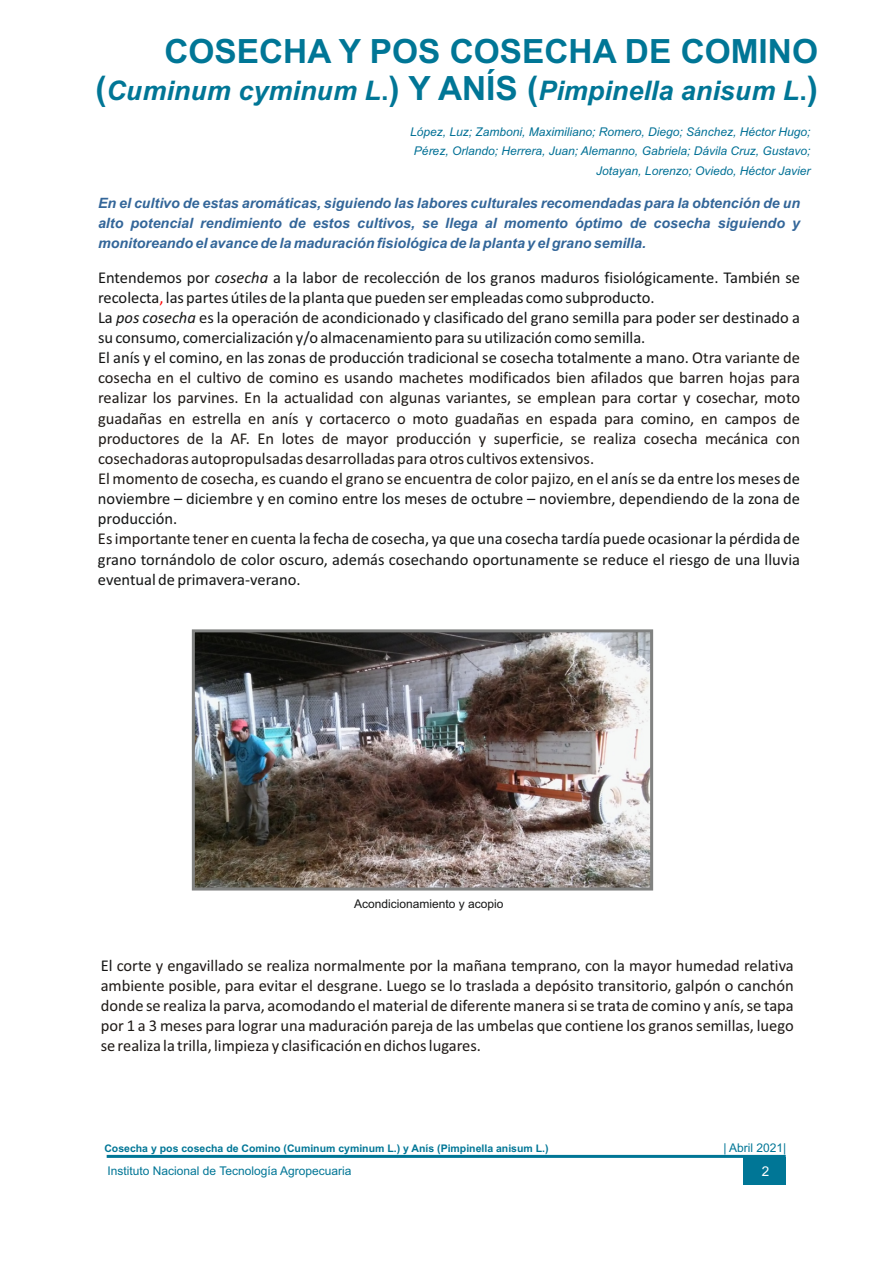
<style>
.page{position:relative;width:893px;height:1263px;background:#fff}
.page>*{position:absolute;margin:0;border:0;box-sizing:border-box;transform-origin:0 0}
.t1{font:700 33.45px "Arial";color:#007696}
.t2{font:italic 700 27px "Arial";color:#007696}
.t3{font:16.5px/20.1px "Calibri";color:#151616}
.t4{font:16.5px/20.1px "Calibri";color:#1f1a17;text-align:justify}
.t5{font:italic 700 14.25px/20.1px "Arial";color:#369;text-align:justify}
.t6{font:13.5px "Arial";color:#fff}
.t7{font:italic 12px/19.4px "Arial";color:#007095;text-align:right}
.t8{font:12px "Arial";color:#007696}
.t9{font:12px "Arial";color:#151616}
.t10{font:700 10.5px "Arial";color:#007696}
.s1{font-style:normal;font-size:33.45px}
.s2{font-style:normal}
.s3{font-style:italic}
.s4{color:#f00}
.s5{color:#1f1a17}
.s6{color:#151616}
</style>
<div class="page">
<svg style="left:106px;top:1154px;width:680px;height:4px;background:#3f97af"></svg>
<div style="left:743px;top:1158px;width:43px;height:27px;background:#007696"></div>
<img style="left:196px;top:633px;width:453px;height:253px">
<div style="left:192px;top:629px;width:461px;height:261px;border:3px solid #818281"></div>
<h1 class="t1" style="left:164px;top:38px;width:655px">COSECHA Y POS COSECHA DE COMINO</h1>
<h2 class="t2" style="left:95px;top:80px;width:724px"><span class="s1">(</span>Cuminum cyminum L<span class="s2">.</span><span class="s1">) Y ANÍS (</span>Pimpinella anisum L<span class="s2">.</span><span class="s1">)</span></h2>
<p class="t7" style="left:410px;top:123px;width:402px">López, Luz; Zamboni, Maximiliano; Romero, Diego; Sánchez, Héctor Hugo;<br>Pérez, Orlando; Herrera, Juan; Alemanno, Gabriela; Dávila Cruz, Gustavo;<br>Jotayan, Lorenzo; Oviedo, Héctor Javier</p>
<p class="t5" style="left:98px;top:194px;width:704px">En el cultivo de estas aromáticas, siguiendo las labores culturales recomendadas para la obtención de un alto potencial rendimiento de estos cultivos, se llega al momento óptimo de cosecha siguiendo y monitoreando el avance de la maduración fisiológica de la planta y el grano semilla.</p>
<p class="t3" style="left:98px;top:268px;width:704px">Entendemos por <span class="s3">cosecha</span> a la labor de recolección de los granos maduros fisiológicamente. También se recolecta<span class="s4">,</span> las partes útiles de la planta que pueden ser empleadas como subproducto.<br>La <span class="s3">pos cosecha</span> es la operación de acondicionado y clasificado del grano semilla para poder ser destinado a su consumo, comercialización y/o almacenamiento para su utilización como semilla.<br>El anís y el comino, en las zonas de producción tradicional se cosecha totalmente a mano. <span class="s5">Otra variante de cosecha en el cultivo de comino es usando machetes modificados bien afilados que barren hojas para realizar los parvines. En la actualidad con algunas variantes, se emplean para cortar y cosechar, moto guadañas en estrella en anís y cortacerco o moto guadañas en espada para comino, en campos de productores de la AF. En lotes de mayor producción y superficie, se realiza cosecha mecánica con cosechadoras autopropulsadas desarrolladas para otros cultivos extensivos.<br>El momento de cosecha, es cuando el grano se encuentra de color pajizo,</span> en el anís se da entre los meses de noviembre – diciembre y en comino entre los meses de octubre – noviembre, dependiendo de la zona de producción.<br><span class="s5">Es importante tener en cuenta la</span> fecha de cosecha, ya que una cosecha tardía puede ocasionar la pérdida de grano tornándolo de color oscuro, además cosechando oportunamente se reduce el riesgo de una lluvia eventual de primavera-verano.</p>
<p class="t9" style="left:354px;top:899px;width:151px">Acondicionamiento y acopio</p>
<p class="t4" style="left:101px;top:956px;width:695px"><span class="s6">El</span> corte y engavillado se realiza normalmente por la mañana temprano, con la mayor humedad relativa ambiente posible, para evitar el desgrane. Luego se lo traslada a depósito transitorio, galpón o canchón donde se realiza la parva, acomodando el material de diferente manera si se trata de comino y anís, se tapa por 1 a 3 meses para lograr una maduración pareja de las umbelas que contiene los granos semillas, luego se realiza la trilla, limpieza y clasificación en dichos lugares.</p>
<p class="t10" style="left:104px;top:1144px;width:446px">Cosecha y pos cosecha de Comino (Cuminum cyminum L.) y Anís (Pimpinella anisum L.)</p>
<p class="t8" style="left:723px;top:1143px;width:64px">| Abril 2021|</p>
<p class="t8" style="left:108px;top:1166px;width:245px">Instituto Nacional de Tecnología Agropecuaria</p>
<p class="t6" style="left:762px;top:1166px;width:9px">2</p>
</div>
